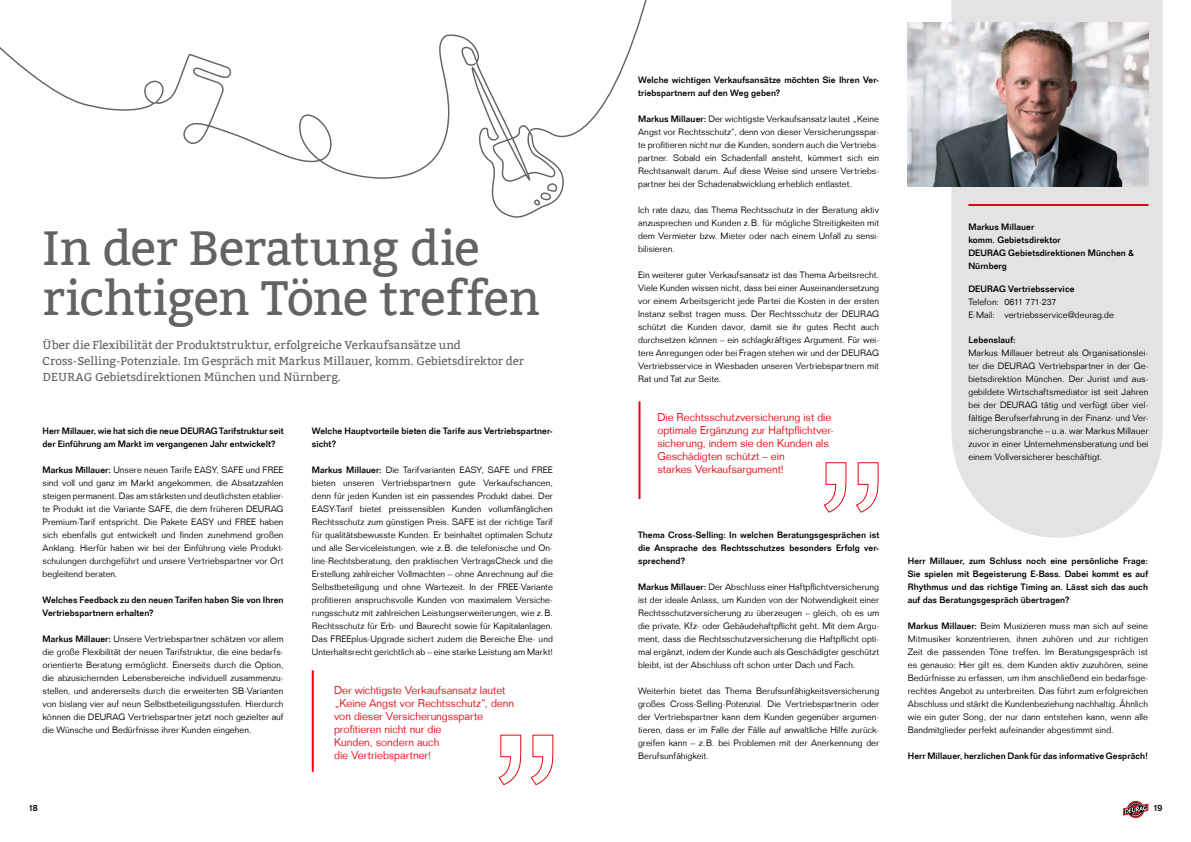
<style>
.page{position:relative;width:1191px;height:842px;background:#fff}
.page>*{position:absolute;margin:0;border:0;box-sizing:border-box;transform-origin:0 0}
.t1{font:48px/50px "Bitter";letter-spacing:-.015em;color:#646363}
.t2{font:11.5px/16px "Bitter";color:#646363}
.t3{font:300 11px/13px "Folio LT";letter-spacing:-.005em;color:#e30613}
.t4{font:300 9px/13px "Folio LT";letter-spacing:.005em;color:#000;text-align:justify}
.t5{font:500 9px/13px "Folio LT";letter-spacing:.005em;color:#000}
.s1{font-weight:500}
</style>
<div class="page">
<svg style="left:1123px;top:801px;width:25px;height:17px"></svg>
<svg style="left:498px;top:734px;width:56px;height:51px"></svg>
<hr style="left:312px;top:670px;width:2px;height:102px;background:#e30613">
<hr style="left:638px;top:401px;width:2px;height:98px;background:#e30613">
<svg style="left:824px;top:462px;width:55px;height:51px"></svg>
<div style="left:951px;top:0;width:211px;height:538px;background:#e3e3e3"></div>
<hr style="left:968px;top:204px;width:180px;height:2px;background:#e30613">
<img style="left:907px;top:23px;width:241px;height:164px">
<svg style="left:0;top:0;width:647px;height:218px"></svg>
<h1 class="t1" style="left:43px;top:224px;width:499px">In der Beratung die richtigen Töne treffen</h1>
<p class="t2" style="left:43px;top:338px;width:483px">Über die Flexibilität der Produktstruktur, erfolgreiche Verkaufsansätze und<br>Cross-Selling-Potenziale. Im Gespräch mit Markus Millauer, komm. Gebietsdirektor der<br>DEURAG Gebietsdirektionen München und Nürnberg.</p>
<p class="t5" style="left:43px;top:424px;width:242px">Herr Millauer, wie hat sich die neue DEURAG Tarifstruktur seit der Einführung am Markt im vergangenen Jahr entwickelt?</p>
<p class="t4" style="left:43px;top:463px;width:242px"><span class="s1">Markus Millauer:</span> Unsere neuen Tarife EASY, SAFE und FREE sind voll und ganz im Markt angekommen, die Absatzzahlen steigen permanent. Das am stärksten und deutlichsten etablier&shy;te Produkt ist die Variante SAFE, die dem früheren DEURAG Premium-Tarif entspricht. Die Pakete EASY und FREE haben sich ebenfalls gut entwickelt und finden zunehmend großen Anklang. Hierfür haben wir bei der Einführung viele Produkt&shy;schulungen durchgeführt und unsere Vertriebspartner vor Ort begleitend beraten.</p>
<p class="t5" style="left:43px;top:593px;width:242px">Welches Feedback zu den neuen Tarifen haben Sie von Ihren<br>Vertriebspartnern erhalten?</p>
<p class="t4" style="left:43px;top:632px;width:242px"><span class="s1">Markus Millauer:</span> Unsere Vertriebspartner schätzen vor allem die große Flexibilität der neuen Tarifstruktur, die eine bedarfs&shy;orientierte Beratung ermöglicht. Einerseits durch die Option, die abzusichernden Lebensbereiche individuell zusammenzu&shy;stellen, und andererseits durch die erweiterten SB-Varianten von bislang vier auf neun Selbstbeteiligungsstufen. Hierdurch können die DEURAG Vertriebspartner jetzt noch gezielter auf die Wünsche und Bedürfnisse ihrer Kunden eingehen.</p>
<p class="t5" style="left:312px;top:424px;width:242px">Welche Hauptvorteile bieten die Tarife aus Vertriebspartner&shy;sicht?</p>
<p class="t4" style="left:312px;top:463px;width:242px"><span class="s1">Markus Millauer:</span> Die Tarifvarianten EASY, SAFE und FREE bieten unseren Vertriebspartnern gute Verkaufschancen, denn für jeden Kunden ist ein passendes Produkt dabei. Der EASY-Tarif bietet preissensiblen Kunden vollumfänglichen Rechtsschutz zum günstigen Preis. SAFE ist der richtige Tarif für qualitätsbewusste Kunden. Er beinhaltet optimalen Schutz und alle Serviceleistungen, wie z.B. die telefonische und On&shy;line-Rechtsberatung, den praktischen VertragsCheck und die Erstellung zahlreicher Vollmachten – ohne Anrechnung auf die Selbstbeteiligung und ohne Wartezeit. In der FREE-Variante profitieren anspruchsvolle Kunden von maximalem Versiche&shy;rungsschutz mit zahlreichen Leistungserweiterungen, wie z.B.<br>Rechtsschutz für Erb- und Baurecht sowie für Kapitalanlagen.<br>Das FREEplus-Upgrade sichert zudem die Bereiche Ehe- und Unterhaltsrecht gerichtlich ab – eine starke Leistung am Markt!</p>
<p class="t3" style="left:334px;top:683px;width:181px">Der wichtigste Verkaufsansatz lautet „Keine Angst vor Rechtsschutz“, denn von dieser Versicherungssparte profitieren nicht nur die<br>Kunden, sondern auch<br>die Vertriebspartner!</p>
<p class="t5" style="left:638px;top:73px;width:242px">Welche wichtigen Verkaufsansätze möchten Sie Ihren Ver&shy;triebspartnern auf den Weg geben?</p>
<p class="t4" style="left:638px;top:112px;width:242px"><span class="s1">Markus Millauer:</span> Der wichtigste Verkaufsansatz lautet „Keine Angst vor Rechtsschutz“, denn von dieser Versicherungsspar&shy;te profitieren nicht nur die Kunden, sondern auch die Vertriebs&shy;partner. Sobald ein Schadenfall ansteht, kümmert sich ein Rechtsanwalt darum. Auf diese Weise sind unsere Vertriebs&shy;partner bei der Schadenabwicklung erheblich entlastet.</p>
<p class="t4" style="left:638px;top:203px;width:242px">Ich rate dazu, das Thema Rechtsschutz in der Beratung aktiv anzusprechen und Kunden z.B. für mögliche Streitigkeiten mit dem Vermieter bzw. Mieter oder nach einem Unfall zu sensi&shy;bilisieren.</p>
<p class="t4" style="left:638px;top:268px;width:242px">Ein weiterer guter Verkaufsansatz ist das Thema Arbeitsrecht.<br>Viele Kunden wissen nicht, dass bei einer Auseinandersetzung vor einem Arbeitsgericht jede Partei die Kosten in der ersten Instanz selbst tragen muss. Der Rechtsschutz der DEURAG schützt die Kunden davor, damit sie ihr gutes Recht auch durchsetzen können – ein schlagkräftiges Argument. Für wei&shy;tere Anregungen oder bei Fragen stehen wir und der DEURAG Vertriebsservice in Wiesbaden unseren Vertriebspartnern mit Rat und Tat zur Seite.</p>
<p class="t3" style="left:657px;top:410px;width:178px">Die Rechtsschutzversicherung ist die optimale Ergänzung zur Haftpflichtver&shy;sicherung, indem sie den Kunden als Geschädigten schützt – ein<br>starkes Verkaufsargument!</p>
<p class="t5" style="left:638px;top:528px;width:242px;text-align:justify">Thema Cross-Selling: In welchen Beratungsgesprächen ist die Ansprache des Rechtsschutzes besonders Erfolg ver&shy;sprechend?</p>
<p class="t4" style="left:638px;top:580px;width:242px"><span class="s1">Markus Millauer:</span> Der Abschluss einer Haftpflichtversicherung ist der ideale Anlass, um Kunden von der Notwendigkeit einer Rechtsschutzversicherung zu überzeugen – gleich, ob es um die private, Kfz- oder Gebäudehaftpflicht geht. Mit dem Argu&shy;ment, dass die Rechtsschutzversicherung die Haftpflicht opti&shy;mal ergänzt, indem der Kunde auch als Geschädigter geschützt bleibt, ist der Abschluss oft schon unter Dach und Fach.</p>
<p class="t4" style="left:638px;top:684px;width:242px">Weiterhin bietet das Thema Berufsunfähigkeitsversicherung großes Cross-Selling-Potenzial. Die Vertriebspartnerin oder der Vertriebspartner kann dem Kunden gegenüber argumen&shy;tieren, dass er im Falle der Fälle auf anwaltliche Hilfe zurück&shy;greifen kann – z.B. bei Problemen mit der Anerkennung der Berufsunfähigkeit.</p>
<p class="t5" style="left:968px;top:220px;width:167px">Markus Millauer<br>komm. Gebietsdirektor<br>DEURAG Gebietsdirektionen München &amp;<br>Nürnberg</p>
<p class="t5" style="left:968px;top:282px;width:108px">DEURAG Vertriebsservice</p>
<p class="t4" style="left:968px;top:295px;width:147px">Telefon: 0611 771-237<br>E-Mail: vertriebsservice@deurag.de</p>
<p class="t5" style="left:968px;top:333px;width:49px">Lebenslauf:</p>
<p class="t4" style="left:968px;top:346px;width:182px">Markus Millauer betreut als Organisationslei&shy;ter die DEURAG Vertriebspartner in der Ge&shy;bietsdirektion München. Der Jurist und aus&shy;gebildete Wirtschaftsmediator ist seit Jahren bei der DEURAG tätig und verfügt über viel&shy;fältige Berufserfahrung in der Finanz- und Ver&shy;sicherungsbranche – u. a. war Markus Millauer zuvor in einer Unternehmensberatung und bei einem Vollversicherer beschäftigt.</p>
<p class="t5" style="left:908px;top:554px;width:242px;text-align:justify">Herr Millauer, zum Schluss noch eine persönliche Frage:<br>Sie spielen mit Begeisterung E-Bass. Dabei kommt es auf Rhythmus und das richtige Timing an. Lässt sich das auch auf das Beratungsgespräch übertragen?</p>
<p class="t4" style="left:908px;top:619px;width:242px"><span class="s1">Markus Millauer:</span> Beim Musizieren muss man sich auf seine Mitmusiker konzentrieren, ihnen zuhören und zur richtigen Zeit die passenden Töne treffen. Im Beratungsgespräch ist es genauso: Hier gilt es, dem Kunden aktiv zuzuhören, seine Bedürfnisse zu erfassen, um ihm anschließend ein bedarfsge&shy;rechtes Angebot zu unterbreiten. Das führt zum erfolgreichen Abschluss und stärkt die Kundenbeziehung nachhaltig. Ähnlich wie ein guter Song, der nur dann entstehen kann, wenn alle Bandmitglieder perfekt aufeinander abgestimmt sind.</p>
<p class="t5" style="left:908px;top:749px;width:242px">Herr Millauer, herzlichen Dank für das informative Gespräch!</p>
<p class="t5" style="left:28px;top:801px;width:11px">18</p>
<p class="t5" style="left:1153px;top:801px;width:11px">19</p>
</div>
